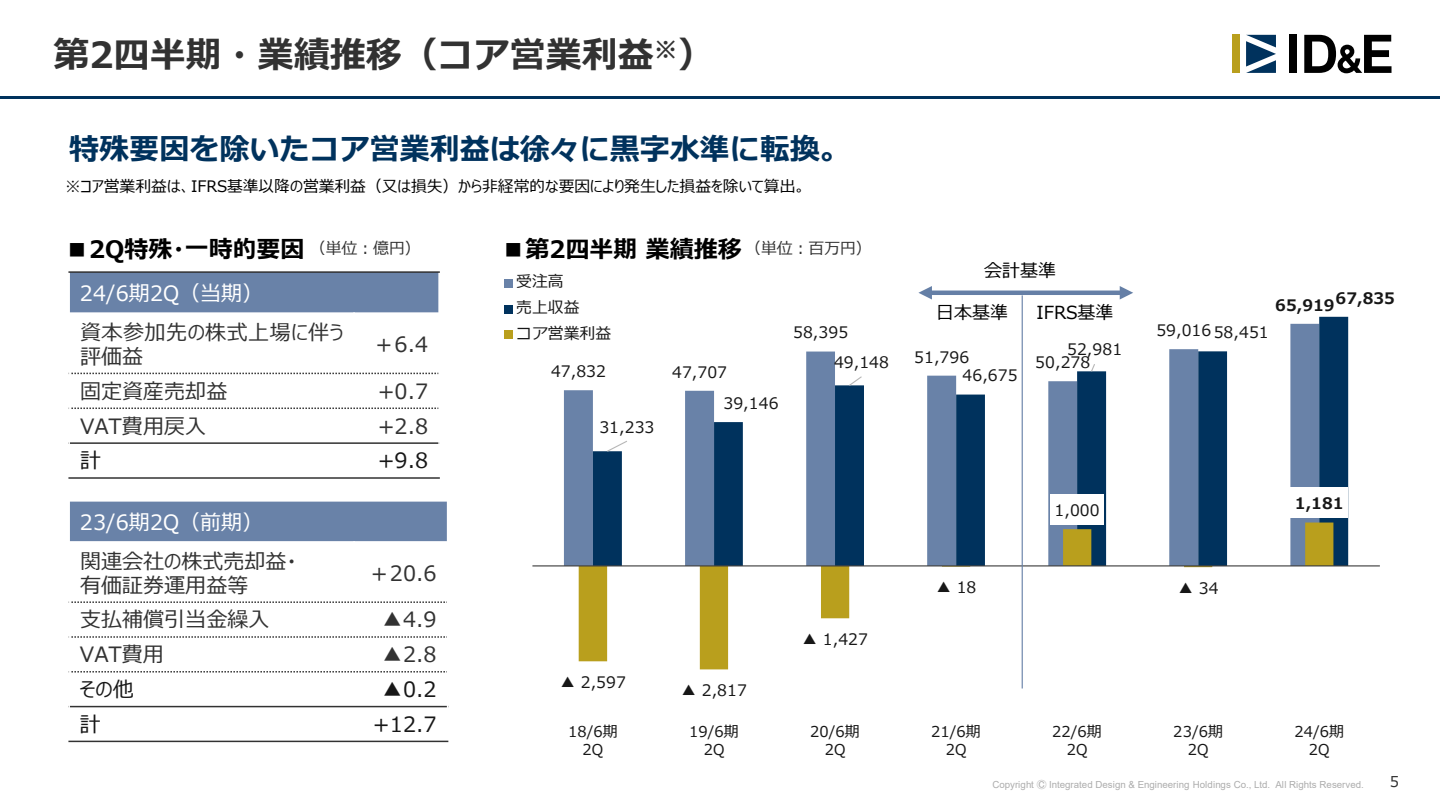
<style>
.page{position:relative;width:1440px;height:810px;background:#fff}
.page>*{position:absolute;margin:0;border:0;box-sizing:border-box;transform-origin:0 0}
.t1{font:700 36px "Meiryo";color:#323232}
.t2{font:700 30px "Meiryo";color:#00325d}
.t3{font:700 24px "Meiryo UI";color:#000}
.t4{font:21px "Meiryo UI";color:#323232}
.t5{font:21px "Meiryo UI";letter-spacing:.005em;color:#fff}
.t6{font:21px "Meiryo UI";color:#171717}
.t7{font:21px/24.2px "Meiryo UI";letter-spacing:.02em;color:#323232}
.t8{font:18px "Meiryo UI";color:#000}
.t9{font:15.9px "Meiryo UI";letter-spacing:.005em;color:#171717}
.t10{font:15.9px "Meiryo UI";color:#000}
.t11{font:700 15.9px "Meiryo UI";letter-spacing:.005em;color:#171717}
.t12{font:15.9px "Meiryo UI";color:#323232}
.t13{font:15.9px "Meiryo";color:#171717}
.t14{font:15px/18px "Meiryo UI";letter-spacing:.005em;color:#171717;text-align:center}
.t15{font:15px "Meiryo";color:#323232}
.t16{font:9.75px "Arial";color:#adadad}
.s1{font-family:"MS Gothic"}
</style>
<div class="page">
<div style="left:1232px;top:35px;width:8px;height:38px;background:#b99f1d"></div>
<svg style="left:1246px;top:35px;width:30px;height:38px"></svg>
<div style="left:1289px;top:35px;width:8px;height:38px;background:#000"></div>
<svg style="left:1304px;top:35px;width:88px;height:38px"></svg>
<hr style="left:0;top:96px;width:1440px;height:2px;background:#00325d">
<div style="left:69px;top:272px;width:370px;height:43px;background:#6982a8"></div>
<div style="left:68px;top:312px;width:372px;height:5px;background:#fff"></div>
<svg style="left:71px;top:373px;width:367px;height:1px"></svg>
<svg style="left:71px;top:408px;width:367px;height:1px"></svg>
<hr style="left:68px;top:442px;width:372px;height:2px;background:#323232">
<hr style="left:68px;top:271px;width:2px;height:208px;background:#fff">
<hr style="left:438px;top:271px;width:2px;height:208px;background:#fff">
<hr style="left:68px;top:271px;width:372px;height:2px;background:#323232">
<hr style="left:68px;top:477px;width:372px;height:2px;background:#323232">
<div style="left:69px;top:501px;width:379px;height:42px;background:#6982a8"></div>
<div style="left:68px;top:541px;width:380px;height:5px;background:#fff"></div>
<svg style="left:71px;top:601px;width:376px;height:2px"></svg>
<svg style="left:71px;top:636px;width:376px;height:2px"></svg>
<svg style="left:71px;top:671px;width:376px;height:2px"></svg>
<hr style="left:68px;top:706px;width:380px;height:1px;background:#323232">
<hr style="left:68px;top:500px;width:2px;height:242px;background:#fff">
<hr style="left:447px;top:500px;width:1px;height:242px;background:#fff">
<hr style="left:68px;top:500px;width:380px;height:2px;background:#fff">
<hr style="left:68px;top:741px;width:380px;height:1px;background:#323232">
<div style="left:564px;top:390px;width:29px;height:175px;background:#6982a8"></div>
<svg style="left:593px;top:317px;width:755px;height:248px"></svg>
<svg style="left:579px;top:523px;width:754px;height:146px"></svg>
<hr style="left:532px;top:565px;width:848px;height:1px;background:#3b3b3b">
<svg style="left:606px;top:440px;width:22px;height:13px"></svg>
<svg style="left:848px;top:375px;width:15px;height:12px"></svg>
<svg style="left:1090px;top:363px;width:6px;height:10px"></svg>
<div style="left:555px;top:666px;width:75px;height:30px;background:#fff"></div>
<div style="left:798px;top:623px;width:74px;height:30px;background:#fff"></div>
<div style="left:931px;top:571px;width:50px;height:31px;background:#fff"></div>
<div style="left:1050px;top:494px;width:54px;height:31px;background:#fff"></div>
<div style="left:1173px;top:572px;width:50px;height:30px;background:#fff"></div>
<div style="left:1291px;top:488px;width:57px;height:30px;background:#fff"></div>
<div style="left:504px;top:279px;width:8px;height:8px;background:#6982a8"></div>
<div style="left:504px;top:305px;width:8px;height:8px;background:#00325d"></div>
<div style="left:504px;top:331px;width:8px;height:8px;background:#b99f1d"></div>
<hr style="left:930px;top:291px;width:192px;height:4px;background:#657fa6">
<svg style="left:1120px;top:286px;width:13px;height:14px"></svg>
<svg style="left:918px;top:286px;width:14px;height:14px"></svg>
<hr style="left:1022px;top:295px;width:1px;height:394px;background:#657fa6">
<h2 class="t1" style="left:54px;top:30px;width:662px">第2四半期・業績推移（コア営業利益<sup>※</sup>）</h2>
<p class="t2" style="left:69px;top:128px;width:782px">特殊要因を除いたコア営業利益は徐々に黒字水準に転換。</p>
<p class="t10" style="left:65px;top:175px;width:742px">※コア営業利益は、IFRS基準以降の営業利益（又は損失）から非経常的な要因により発生した損益を除いて算出。</p>
<p class="t3" style="left:65px;top:232px;width:241px">■2Q特殊・一時的要因</p>
<p class="t12" style="left:310px;top:237px;width:112px">（単位：億円）</p>
<p class="t5" style="left:80px;top:279px;width:185px">24/6期2Q（当期）</p>
<p class="t7" style="left:80px;top:321px;width:265px">資本参加先の株式上場に伴う評価益</p>
<p class="t4" style="left:374px;top:330px;width:56px">＋6.4</p>
<p class="t4" style="left:80px;top:376px;width:149px">固定資産売却益</p>
<p class="t4" style="left:378px;top:376px;width:52px">+0.7</p>
<p class="t4" style="left:80px;top:411px;width:128px">VAT費用戻入</p>
<p class="t4" style="left:378px;top:411px;width:52px">+2.8</p>
<p class="t6" style="left:80px;top:446px;width:23px">計</p>
<p class="t6" style="left:378px;top:446px;width:52px">+9.8</p>
<p class="t5" style="left:80px;top:508px;width:185px">23/6期2Q（前期）</p>
<p class="t4" style="left:80px;top:546px;width:219px">関連会社の株式売却益・</p>
<p class="t4" style="left:80px;top:570px;width:170px">有価証券運用益等</p>
<p class="t4" style="left:369px;top:558px;width:69px">＋20.6</p>
<p class="t3" style="left:502px;top:232px;width:242px">■第2四半期業績推移</p>
<p class="t13" style="left:516px;top:270px;width:49px">受注高</p>
<p class="t13" style="left:516px;top:296px;width:65px">売上収益</p>
<p class="t13" style="left:516px;top:322px;width:97px">コア営業利益</p>
<p class="t9" style="left:551px;top:360px;width:57px">47,832</p>
<p class="t9" style="left:672px;top:361px;width:57px">47,707</p>
<p class="t12" style="left:745px;top:237px;width:128px">（単位：百万円）</p>
<p class="t9" style="left:793px;top:322px;width:57px">58,395</p>
<p class="t9" style="left:834px;top:351px;width:57px">49,148</p>
<p class="t9" style="left:599px;top:416px;width:57px">31,233</p>
<p class="t9" style="left:723px;top:392px;width:57px">39,146</p>
<p class="t8" style="left:984px;top:258px;width:73px">会計基準</p>
<p class="t8" style="left:936px;top:300px;width:73px">日本基準</p>
<p class="t8" style="left:1037px;top:300px;width:79px">IFRS基準</p>
<p class="t9" style="left:1067px;top:339px;width:57px">52,981</p>
<p class="t9" style="left:914px;top:346px;width:57px">51,796</p>
<p class="t9" style="left:1035px;top:351px;width:57px">50,278</p>
<p class="t9" style="left:963px;top:365px;width:57px">46,675</p>
<p class="t9" style="left:936px;top:576px;width:42px">▲ 18</p>
<p class="t9" style="left:1055px;top:499px;width:47px">1,000</p>
<p class="t9" style="left:1156px;top:319px;width:57px">59,016</p>
<p class="t9" style="left:1214px;top:321px;width:57px">58,451</p>
<p class="t11" style="left:1336px;top:287px;width:61px">67,835</p>
<p class="t11" style="left:1275px;top:294px;width:61px">65,919</p>
<p class="t9" style="left:1178px;top:577px;width:42px">▲ 34</p>
<p class="t11" style="left:1295px;top:492px;width:50px">1,181</p>
<p class="t4" style="left:80px;top:605px;width:191px">支払補償引当金繰入</p>
<p class="t4" style="left:382px;top:605px;width:56px">▲4.9</p>
<p class="t4" style="left:80px;top:640px;width:86px">VAT費用</p>
<p class="t4" style="left:382px;top:640px;width:56px">▲2.8</p>
<p class="t6" style="left:80px;top:675px;width:56px">その他</p>
<p class="t6" style="left:382px;top:675px;width:56px">▲0.2</p>
<p class="t6" style="left:80px;top:710px;width:23px">計</p>
<p class="t6" style="left:373px;top:710px;width:65px">+12.7</p>
<p class="t9" style="left:560px;top:671px;width:68px">▲ 2,597</p>
<p class="t9" style="left:681px;top:679px;width:68px">▲ 2,817</p>
<p class="t9" style="left:802px;top:628px;width:68px">▲ 1,427</p>
<p class="t14" style="left:568px;top:723px;width:51px">18/6期<br>2Q</p>
<p class="t14" style="left:689px;top:723px;width:51px">19/6期<br>2Q</p>
<p class="t14" style="left:810px;top:723px;width:51px">20/6期<br>2Q</p>
<p class="t14" style="left:931px;top:723px;width:51px">21/6期<br>2Q</p>
<p class="t14" style="left:1052px;top:723px;width:51px">22/6期<br>2Q</p>
<p class="t14" style="left:1173px;top:723px;width:51px">23/6期<br>2Q</p>
<p class="t14" style="left:1294px;top:723px;width:51px">24/6期<br>2Q</p>
<p class="t16" style="left:992px;top:778px;width:373px">Copyright <span class="s1">Ⓒ</span> Integrated Design &amp; Engineering Holdings Co., Ltd. All Rights Reserved.</p>
<p class="t15" style="left:1390px;top:772px;width:11px">5</p>
</div>
